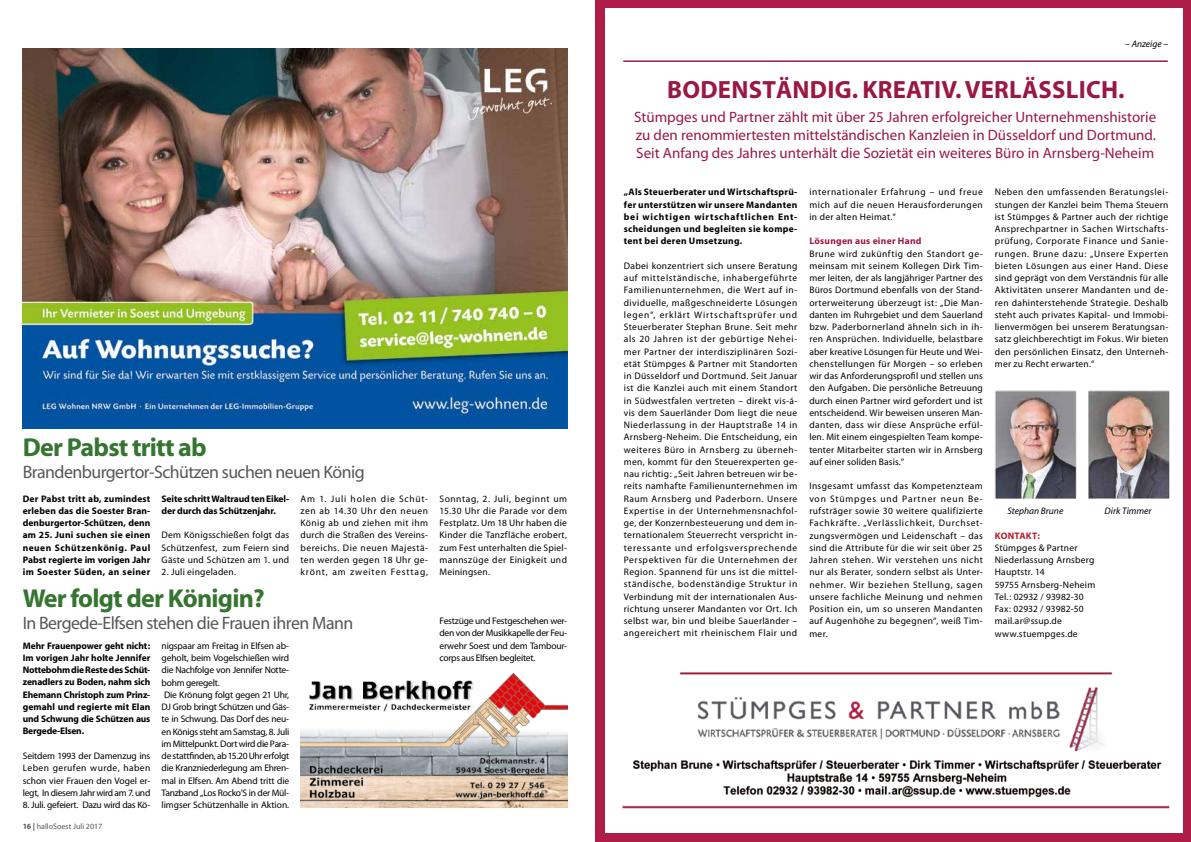
<style>
.page{position:relative;width:1191px;height:842px;background:#fff}
.page>*{position:absolute;margin:0;border:0;box-sizing:border-box;transform-origin:0 0}
.t1{font:700 26px "Myriad";letter-spacing:-.03em;color:#357530}
.t2{font:700 25px "Myriad";letter-spacing:.01em;color:#9a1841}
.t3{font:18px "Myriad";letter-spacing:-.03em;color:#575756}
.t4{font:15px/18px "Myriad";color:#9a1841;text-align:justify}
.t5{font:9.5px/12.3px "Myriad";letter-spacing:.01em;color:#000;text-align:justify}
.t6{font:700 9.5px/12.3px "Myriad";letter-spacing:-.005em;color:#000;text-align:justify}
.t7{font:9.5px/12.3px "Myriad";letter-spacing:-.025em;color:#000}
.t8{font:italic 9.5px "Myriad";color:#000}
.t9{font:9.5px "Myriad";letter-spacing:-.03em;color:#000}
.t10{font:700 9.5px "Myriad";letter-spacing:.03em;color:#9a1841}
.t11{font:700 9.5px "Myriad";letter-spacing:.02em;color:#b61f29}
.t12{font:8px "Myriad";color:#575756}
.s1{font-weight:700}
</style>
<div class="page">
<img style="left:23px;top:48px;width:544px;height:380px">
<img style="left:301px;top:672px;width:266px;height:136px">
<div style="left:595px;top:0;width:596px;height:842px;background:#ad1d48"></div>
<div style="left:605px;top:9px;width:577px;height:824px;background:#fff"></div>
<img style="left:622px;top:672px;width:548px;height:137px">
<img style="left:994px;top:390px;width:176px;height:109px">
<hr style="left:623px;top:60px;width:544px;height:2px;background:#9a1841">
<h1 class="t1" style="left:23px;top:434px;width:185px">Der Pabst tritt ab</h1>
<h3 class="t3" style="left:23px;top:463px;width:343px">Brandenburgertor-Schützen suchen neuen König</h3>
<p class="t6" style="left:23px;top:493px;width:129px">Der Pabst tritt ab, zumindest erleben das die Soester Bran&shy;denburgertor-Schützen, denn am 25. Juni suchen sie einen neuen Schützenkönig. Paul Pabst regierte im vorigen Jahr im Soester Süden, an seiner</p>
<p class="t6" style="left:162px;top:493px;width:129px">Seite schritt Waltraud ten Eikel&shy;der durch das Schützenjahr.</p>
<p class="t5" style="left:162px;top:529px;width:129px">Dem Königsschießen folgt das Schützenfest, zum Feiern sind Gäste und Schützen am 1. und</p>
<p class="t5" style="left:162px;top:566px;width:76px">2. Juli eingeladen.</p>
<p class="t5" style="left:300px;top:493px;width:129px">Am 1. Juli holen die Schüt&shy;zen ab 14.30 Uhr den neuen König ab und ziehen mit ihm durch die Straßen des Vereins&shy;bereichs. Die neuen Majestä&shy;ten werden gegen 18 Uhr ge&shy;krönt, am zweiten Festtag,</p>
<h1 class="t1" style="left:23px;top:585px;width:243px">Wer folgt der Königin?</h1>
<h3 class="t3" style="left:23px;top:613px;width:332px">In Bergede-Elfsen stehen die Frauen ihren Mann</h3>
<p class="t6" style="left:23px;top:640px;width:129px">Mehr Frauenpower geht nicht:<br>Im vorigen Jahr holte Jennifer Nottebohm die Reste des Schüt&shy;zenadlers zu Boden, nahm sich Ehemann Christoph zum Prinz&shy;gemahl und regierte mit Elan und Schwung die Schützen aus Bergede-Elsen.</p>
<p class="t5" style="left:23px;top:750px;width:129px">Seitdem 1993 der Damenzug ins Leben gerufen wurde, haben schon vier Frauen den Vogel er&shy;legt, In diesem Jahr wird am 7. und</p>
<p class="t9" style="left:23px;top:800px;width:129px">8. Juli. gefeiert. Dazu wird das Kö-</p>
<p class="t12" style="left:23px;top:823px;width:81px"><span class="s1">16 |</span> halloSoest Juli 2017</p>
<p class="t7" style="left:162px;top:640px;width:129px">nigspaar am Freitag in Elfsen ab&shy;geholt, beim Vogelschießen wird die Nachfolge von Jennifer Notte&shy;bohm geregelt.<br>Die Krönung folgt gegen 21 Uhr,<br>DJ Grob bringt Schützen und Gäs&shy;te in Schwung. Das Dorf des neu&shy;en Königs steht am Samstag, 8. Juli im Mittelpunkt. Dort wird die Para&shy;de stattfinden, ab 15.20 Uhr erfolgt die Kranzniederlegung am Ehren&shy;mal in Elfsen. Am Abend tritt die<br>Tanzband „Los Rocko’S in der Mül&shy;limgser Schützenhalle in Aktion.</p>
<p class="t5" style="left:439px;top:493px;width:129px">Sonntag, 2. Juli, beginnt um 15.30 Uhr die Parade vor dem Festplatz. Um 18 Uhr haben die Kinder die Tanzfläche erobert, zum Fest unterhalten die Spiel&shy;mannszüge der Einigkeit und Meiningsen.</p>
<p class="t5" style="left:439px;top:615px;width:129px">Festzüge und Festgeschehen wer&shy;den von der Musikkapelle der Feu&shy;erwehr Soest und dem Tambour&shy;corps aus Elfsen begleitet.</p>
<p class="t8" style="left:1125px;top:39px;width:45px">– Anzeige –</p>
<h2 class="t2" style="left:667px;top:77px;width:459px">BODENSTÄNDIG. KREATIV. VERLÄSSLICH.</h2>
<p class="t4" style="left:634px;top:109px;width:523px">Stümpges und Partner zählt mit über 25 Jahren erfolgreicher Unternehmenshistorie zu den renommiertesten mittelständischen Kanzleien in Düsseldorf und Dortmund.<br>Seit Anfang des Jahres unterhält die Sozietät ein weiteres Büro in Arnsberg-Neheim</p>
<p class="t6" style="left:624px;top:186px;width:175px">„Als Steuerberater und Wirtschaftsprü&shy;fer unterstützen wir unsere Mandanten bei wichtigen wirtschaftlichen Ent&shy;scheidungen und begleiten sie kompe&shy;tent bei deren Umsetzung.</p>
<p class="t5" style="left:624px;top:260px;width:175px">Dabei konzentriert sich unsere Beratung auf mittelständische, inhabergeführte Familienunternehmen, die Wert auf in&shy;dividuelle, maßgeschneiderte Lösungen legen“, erklärt Wirtschaftsprüfer und Steuerberater Stephan Brune. Seit mehr als 20 Jahren ist der gebürtige Nehei&shy;mer Partner der interdisziplinären Sozi&shy;etät Stümpges &amp; Partner mit Standorten in Düsseldorf und Dortmund. Seit Januar ist die Kanzlei auch mit einem Standort in Südwestfalen vertreten – direkt vis-á&shy;vis dem Sauerländer Dom liegt die neue Niederlassung in der Hauptstraße 14 in Arnsberg-Neheim. Die Entscheidung, ein weiteres Büro in Arnsberg zu überneh&shy;men, kommt für den Steuerexperten ge&shy;nau richtig: „Seit Jahren betreuen wir be&shy;reits namhafte Familienunternehmen im Raum Arnsberg und Paderborn. Unsere Expertise in der Unternehmensnachfol&shy;ge, der Konzernbesteuerung und dem in&shy;ternationalem Steuerrecht verspricht in&shy;teressante und erfolgsversprechende Perspektiven für die Unternehmen der Region. Spannend für uns ist die mittel&shy;ständische, bodenständige Struktur in Verbindung mit der internationalen Aus&shy;richtung unserer Mandanten vor Ort. Ich selbst war, bin und bleibe Sauerländer – angereichert mit rheinischem Flair und</p>
<p class="t5" style="left:809px;top:186px;width:175px">internationaler Erfahrung – und freue mich auf die neuen Herausforderungen in der alten Heimat.“</p>
<p class="t10" style="left:809px;top:236px;width:114px">Lösungen aus einer Hand</p>
<p class="t5" style="left:809px;top:248px;width:175px">Brune wird zukünftig den Standort ge&shy;meinsam mit seinem Kollegen Dirk Tim&shy;mer leiten, der als langjähriger Partner des Büros Dortmund ebenfalls von der Stand&shy;orterweiterung überzeugt ist: „Die Man&shy;danten im Ruhrgebiet und dem Sauerland bzw. Paderbornerland ähneln sich in ih&shy;ren Ansprüchen. Individuelle, belastbare aber kreative Lösungen für Heute und Wei&shy;chenstellungen für Morgen – so erleben wir das Anforderungsprofil und stellen uns den Aufgaben. Die persönliche Betreuung durch einen Partner wird gefordert und ist entscheidend. Wir beweisen unseren Man&shy;danten, dass wir diese Ansprüche erfül&shy;len. Mit einem eingespielten Team kompe&shy;tenter Mitarbeiter starten wir in Arnsberg auf einer soliden Basis.“</p>
<p class="t5" style="left:809px;top:481px;width:175px">Insgesamt umfasst das Kompetenzteam von Stümpges und Partner neun Be&shy;rufsträger sowie 30 weitere qualifizierte Fachkräfte. „Verlässlichkeit, Durchset&shy;zungsvermögen und Leidenschaft – das sind die Attribute für die wir seit über 25<br>Jahren stehen. Wir verstehen uns nicht nur als Berater, sondern selbst als Unter&shy;nehmer. Wir beziehen Stellung, sagen unsere fachliche Meinung und nehmen Position ein, um so unseren Mandanten auf Augenhöhe zu begegnen“, weiß Tim&shy;mer.</p>
<p class="t5" style="left:994px;top:186px;width:175px">Neben den umfassenden Beratungslei&shy;stungen der Kanzlei beim Thema Steuern ist Stümpges &amp; Partner auch der richtige Ansprechpartner in Sachen Wirtschafts&shy;prüfung, Corporate Finance und Sanie&shy;rungen. Brune dazu: „Unsere Experten bieten Lösungen aus einer Hand. Diese sind geprägt von dem Verständnis für alle Aktivitäten unserer Mandanten und de&shy;ren dahinterstehende Strategie. Deshalb steht auch privates Kapital- und Immobi&shy;lienvermögen bei unserem Beratungsan&shy;satz gleichberechtigt im Fokus. Wir bieten den persönlichen Einsatz, den Unterneh&shy;mer zu Recht erwarten.“</p>
<p class="t8" style="left:1007px;top:506px;width:57px">Stephan Brune</p>
<p class="t8" style="left:1104px;top:506px;width:48px">Dirk Timmer</p>
<p class="t11" style="left:994px;top:530px;width:47px">KONTAKT:</p>
<p class="t5" style="left:994px;top:542px;width:102px;text-align:left">Stümpges &amp; Partner<br>Niederlassung Arnsberg<br>Hauptstr. 14<br>59755 Arnsberg-Neheim<br>Tel.: 02932 / 93982-30<br>Fax: 02932 / 93982-50 mail.ar@ssup.de www.stuempges.de</p>
</div>
